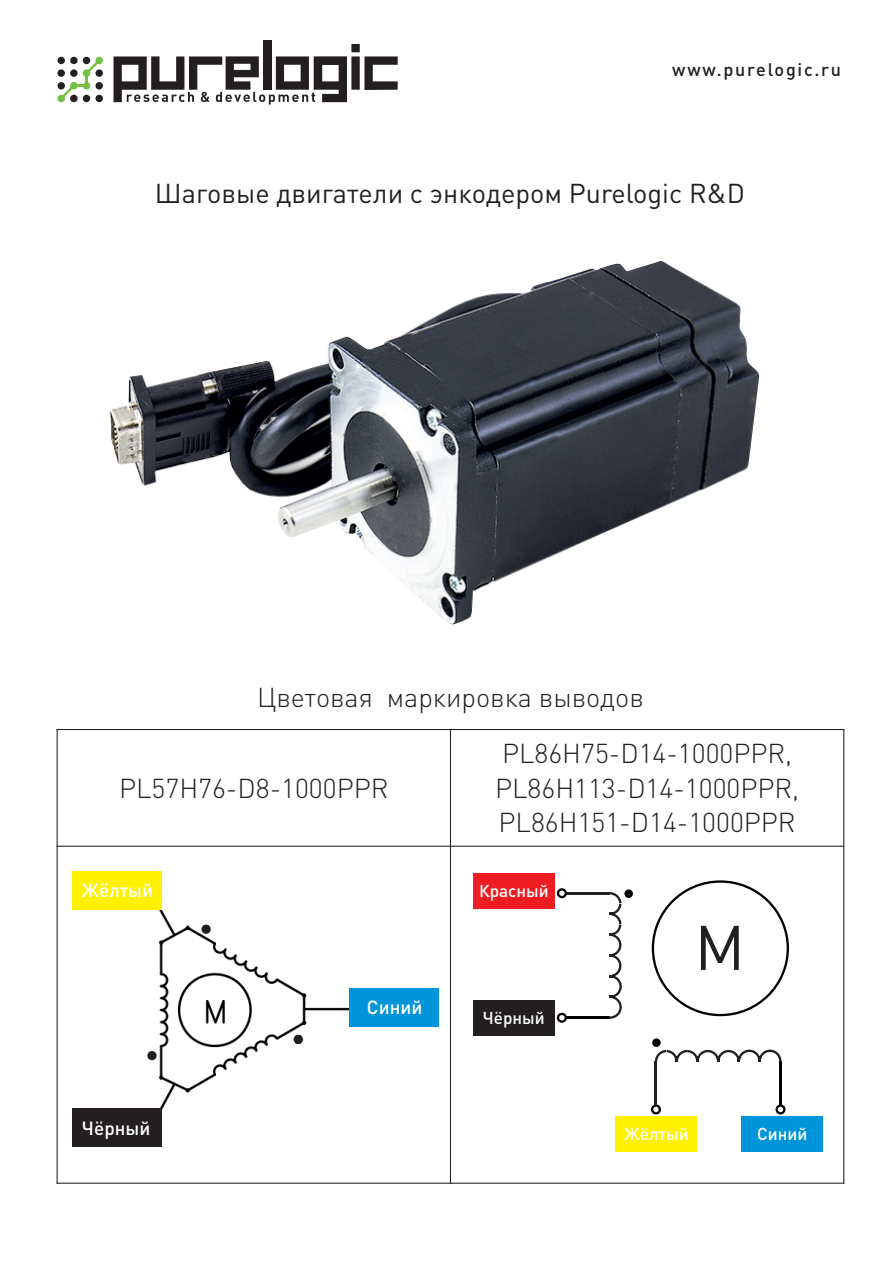
<style>
.page{position:relative;width:893px;height:1263px;background:#fff}
.page>*{position:absolute;margin:0;border:0;box-sizing:border-box;transform-origin:0 0}
.t1{font:61.8px "DIN Pro";color:#231f20}
.t2{font:300 27px/34.5px "DIN Pro";color:#231f20}
.t3{font:27px "DIN Pro";color:#231f20}
.t4{font:500 18.9px "DIN Pro";color:#fff}
.t5{font:500 18px "DIN Pro";letter-spacing:.095em;color:#231f20}
.t6{font:500 17.1px "DIN Pro";color:#fff}
</style>
<div class="page">
<div style="left:263px;top:40px;width:8px;height:50px;background:#231f20"></div>
<div style="left:95px;top:57px;width:8px;height:7px;background:#76c043;border-radius:50%"></div>
<div style="left:57px;top:95px;width:8px;height:7px;background:#76c043;border-radius:50%"></div>
<div style="left:57px;top:57px;width:8px;height:7px;background:#231f20;border-radius:50%"></div>
<div style="left:70px;top:57px;width:8px;height:7px;background:#231f20;border-radius:50%"></div>
<div style="left:83px;top:57px;width:7px;height:7px;background:#231f20;border-radius:50%"></div>
<div style="left:57px;top:69px;width:8px;height:8px;background:#231f20;border-radius:50%"></div>
<div style="left:57px;top:82px;width:8px;height:8px;background:#231f20;border-radius:50%"></div>
<div style="left:95px;top:69px;width:8px;height:8px;background:#231f20;border-radius:50%"></div>
<div style="left:95px;top:82px;width:8px;height:8px;background:#231f20;border-radius:50%"></div>
<div style="left:70px;top:95px;width:8px;height:7px;background:#231f20;border-radius:50%"></div>
<div style="left:83px;top:95px;width:7px;height:7px;background:#231f20;border-radius:50%"></div>
<div style="left:95px;top:95px;width:8px;height:7px;background:#231f20;border-radius:50%"></div>
<svg style="left:62px;top:62px;width:36px;height:36px"></svg>
<svg style="left:114px;top:44px;width:284px;height:61px"></svg>
<hr style="left:57px;top:729px;width:1px;height:455px;background:#231f20">
<hr style="left:450px;top:729px;width:1px;height:455px;background:#231f20">
<hr style="left:843px;top:729px;width:1px;height:455px;background:#231f20">
<hr style="left:57px;top:1183px;width:787px;height:1px;background:#231f20">
<hr style="left:57px;top:846px;width:787px;height:1px;background:#231f20">
<hr style="left:57px;top:729px;width:787px;height:1px;background:#231f20">
<svg style="left:652px;top:880px;width:137px;height:136px"></svg>
<svg style="left:557px;top:888px;width:10px;height:10px"></svg>
<svg style="left:557px;top:1013px;width:10px;height:10px"></svg>
<hr style="left:566px;top:892px;width:44px;height:2px;background:#231f20">
<hr style="left:566px;top:1017px;width:44px;height:2px;background:#000002">
<div style="left:624px;top:889px;width:9px;height:9px;background:#000002;border-radius:50%"></div>
<svg style="left:610px;top:892px;width:12px;height:127px"></svg>
<svg style="left:651px;top:1104px;width:10px;height:10px"></svg>
<svg style="left:775px;top:1104px;width:10px;height:10px"></svg>
<hr style="left:655px;top:1061px;width:2px;height:45px;background:#231f20">
<hr style="left:779px;top:1061px;width:3px;height:45px;background:#000002">
<div style="left:652px;top:1038px;width:9px;height:9px;background:#000002;border-radius:50%"></div>
<svg style="left:655px;top:1049px;width:126px;height:13px"></svg>
<div style="left:473px;top:873px;width:82px;height:35px;background:#ee1d23"></div>
<div style="left:474px;top:1001px;width:81px;height:35px;background:#231f20"></div>
<div style="left:615px;top:1117px;width:81px;height:35px;background:#fff101"></div>
<div style="left:741px;top:1116px;width:82px;height:35px;background:#0095d9"></div>
<img style="left:158px;top:910px;width:192px;height:200px">
<div style="left:72px;top:871px;width:90px;height:39px;background:#fff101"></div>
<div style="left:72px;top:1108px;width:90px;height:39px;background:#231f20"></div>
<div style="left:350px;top:988px;width:89px;height:39px;background:#0095d9"></div>
<div style="left:294px;top:1035px;width:9px;height:9px;background:#231f20;border-radius:50%"></div>
<div style="left:147px;top:1051px;width:10px;height:9px;background:#231f20;border-radius:50%"></div>
<svg style="left:201px;top:924px;width:10px;height:10px"></svg>
<img style="left:110px;top:262px;width:649px;height:363px">
<p class="t5" style="left:672px;top:62px;width:170px">www.purelogic.ru</p>
<p class="t3" style="left:155px;top:182px;width:591px">Шаговые двигатели с энкодером Purelogic R&amp;D</p>
<p class="t2" style="left:257px;top:682px;width:388px">Цветовая маркировка выводов</p>
<p class="t2" style="left:119px;top:773px;width:271px">PL57H76-D8-1000PPR</p>
<p class="t4" style="left:82px;top:883px;width:73px">Жёлтый</p>
<p class="t4" style="left:82px;top:1120px;width:70px">Чёрный</p>
<p class="t4" style="left:367px;top:1000px;width:57px">Синий</p>
<p class="t2" style="left:495px;top:739px;width:306px">PL86H75-D14-1000PPR,<br>PL86H113-D14-1000PPR,<br>PL86H151-D14-1000PPR</p>
<p class="t6" style="left:479px;top:884px;width:71px">Красный</p>
<p class="t6" style="left:483px;top:1011px;width:64px">Чёрный</p>
<h1 class="t1" style="left:695px;top:923px;width:52px">M</h1>
<p class="t6" style="left:624px;top:1127px;width:66px">Жёлтый</p>
<p class="t6" style="left:757px;top:1127px;width:52px">Синий</p>
</div>
